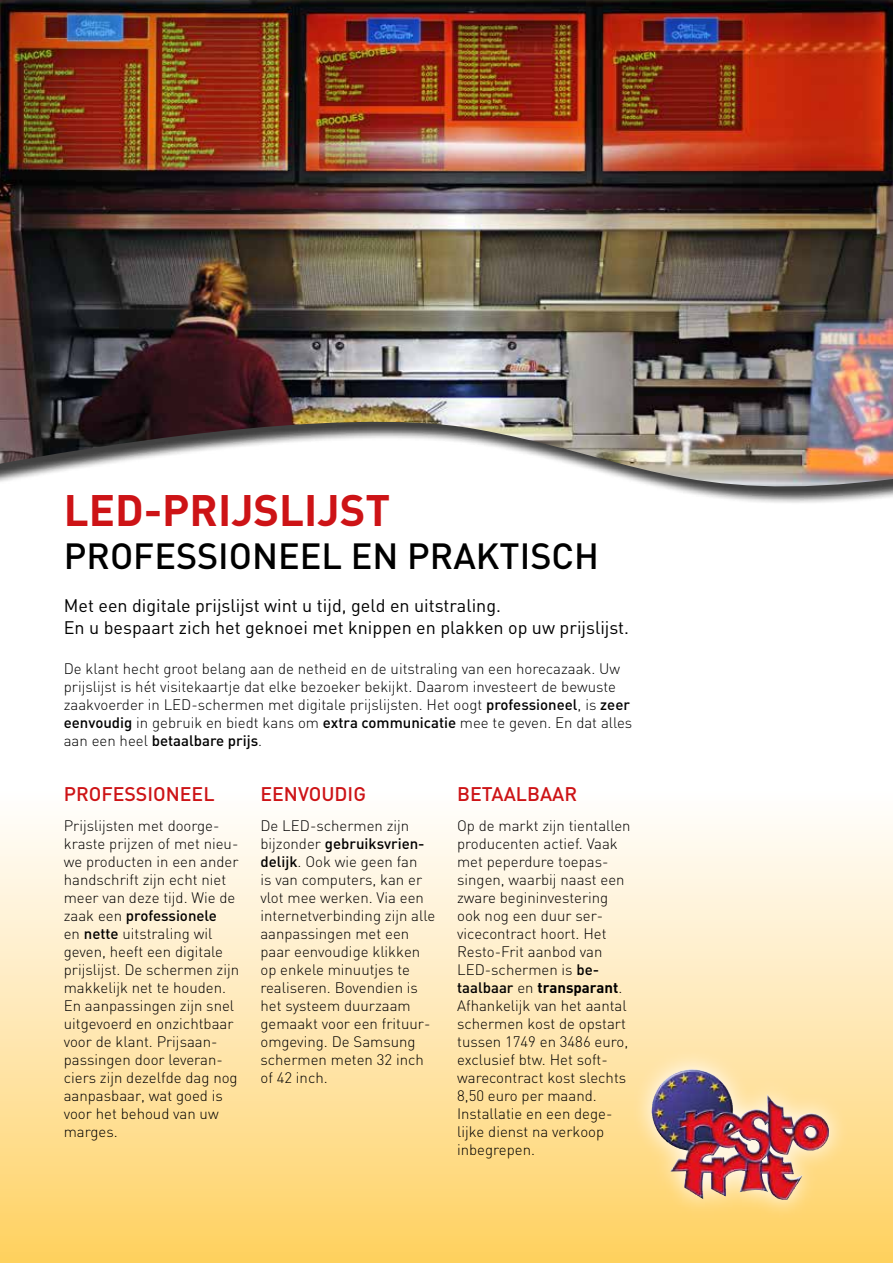
<style>
.page{position:relative;width:893px;height:1263px;background:#fff}
.page>*{position:absolute;margin:0;border:0;box-sizing:border-box;transform-origin:0 0}
.t1{font:700 43.5px "DIN";color:#cd1316}
.t2{font:500 36px "DIN";color:#000}
.t3{font:500 19.5px "DIN";color:#cd1316}
.t4{font:18px/21.6px "DIN";color:#000}
.t5{font:300 15px/18px "DIN";color:#000}
.s1{font-weight:500}
.s2{font-weight:700}
</style>
<div class="page">
<div style="left:0;top:0;width:893px;height:505px;background:#000;opacity:.75"></div>
<img style="left:0;top:0;width:893px;height:488px">
<div style="left:0;top:787px;width:893px;height:476px;background:linear-gradient(to bottom,#fff,#ffd162)"></div>
<img style="left:631px;top:1049px;width:218px;height:171px">
<img style="left:651px;top:1070px;width:48px;height:127px">
<h1 class="t1" style="left:64px;top:482px;width:328px">LED-PRIJSLIJST</h1>
<h2 class="t2" style="left:64px;top:533px;width:537px">PROFESSIONEEL EN PRAKTISCH</h2>
<p class="t4" style="left:64px;top:595px;width:567px">Met een digitale prijslijst wint u tijd, geld en uitstraling.<br>En u bespaart zich het geknoei met knippen en plakken op uw prijslijst.</p>
<p class="t5" style="left:64px;top:659px;width:570px">De klant hecht groot belang aan de netheid en de uitstraling van een horecazaak. Uw prijslijst is hét visitekaartje dat elke bezoeker bekijkt. Daarom investeert de bewuste zaakvoerder in LED-schermen met digitale prijslijsten. Het oogt <span class="s1">professioneel</span>, is <span class="s1">zeer eenvoudig</span> in gebruik en biedt kans om <span class="s1">extra communicatie</span> mee te geven. En dat alles aan een heel <span class="s1">betaalbare prijs</span>.</p>
<h3 class="t3" style="left:64px;top:781px;width:152px">PROFESSIONEEL</h3>
<p class="t5" style="left:64px;top:817px;width:177px">Prijslijsten met doorge&shy;kraste prijzen of met nieu&shy;we producten in een ander handschrift zijn echt niet meer van deze tijd. Wie de zaak een <span class="s1">professionele<br></span>en <span class="s1">nette</span> uitstraling wil geven, heeft een digitale prijslijst. De schermen zijn makkelijk net te houden.<br>En aanpassingen zijn snel uitgevoerd en onzichtbaar voor de klant. Prijsaan&shy;passingen door leveran&shy;ciers zijn dezelfde dag nog aanpasbaar, wat goed is voor het behoud van uw marges.</p>
<h3 class="t3" style="left:260px;top:781px;width:107px">EENVOUDIG</h3>
<p class="t5" style="left:260px;top:817px;width:176px">De LED-schermen zijn bijzonder <span class="s1">gebruiksvrien&shy;delijk</span>. Ook wie geen fan<br>is van computers, kan er vlot mee werken. Via een internetverbinding zijn alle aanpassingen met een paar eenvoudige klikken op enkele minuutjes te realiseren. Bovendien is het systeem duurzaam gemaakt voor een frituur&shy;omgeving. De Samsung schermen meten 32 inch of 42 inch.</p>
<h3 class="t3" style="left:457px;top:781px;width:122px">BETAALBAAR</h3>
<p class="t5" style="left:457px;top:817px;width:175px">Op de markt zijn tientallen producenten actief. Vaak met peperdure toepas&shy;singen, waarbij naast een zware begininvestering ook nog een duur ser&shy;vicecontract hoort. Het<br>Resto-Frit aanbod van<br>LED-schermen is <span class="s1">be&shy;taalbaar</span> en <span class="s2">transparant</span>.<br>Afhankelijk van het aantal schermen kost de opstart tussen 1749 en 3486 euro, exclusief btw. Het soft&shy;warecontract kost slechts<br>8,50 euro per maand.<br>Installatie en een dege&shy;lijke dienst na verkoop inbegrepen.</p>
</div>
